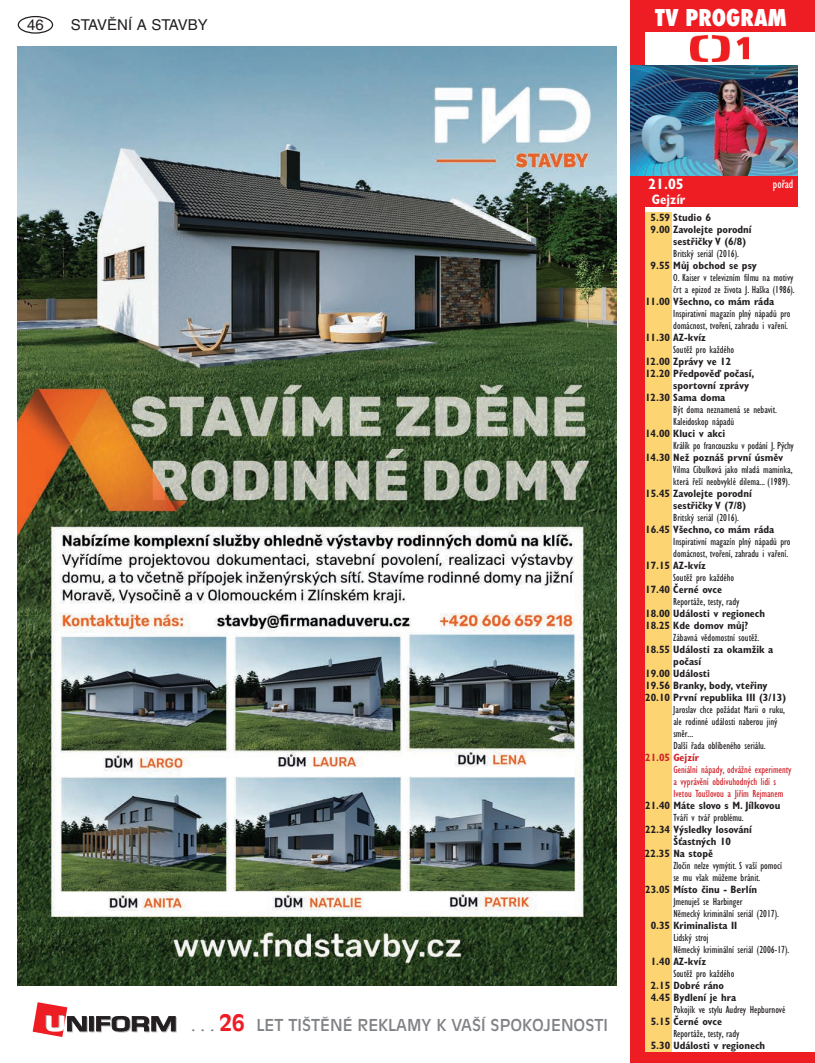
<style>
.page{position:relative;width:815px;height:1063px;background:#fff}
.page>*{position:absolute;margin:0;border:0;box-sizing:border-box;transform-origin:0 0}
.t1{font:800 condensed 22.5px "Futura";color:#fff}
.t2{font:16.25px "Antique Olive CE";color:#808285}
.t3{font:15px "Helvetica CE";color:#231f20}
.t4{font:700 condensed 15px "Gill Sans CE";color:#fff}
.t5{font:700 condensed 13.75px "Gill Sans CE";color:#fff}
.t6{font:condensed 12.5px "Gill Sans CE";color:#fff}
.t7{font:condensed 10.62px/12px "Gill Sans CE";color:#231f20}
.t8{font:700 condensed 10.62px/12px "Gill Sans CE";color:#231f20}
.t9{font:condensed 10.62px/12px "Gill Sans CE";color:#d1232a}
.t10{font:700 condensed 10.62px "Gill Sans CE";color:#d1232a}
.s1{font-weight:700;font-size:22.5px;color:#ee1d23}
</style>
<div class="page">
<div style="left:18px;top:16px;width:35px;height:18px;border:1px solid #231f20;border-radius:50%"></div>
<svg style="left:90px;top:1017px;width:5px;height:15px"></svg>
<svg style="left:89px;top:1016px;width:5px;height:15px"></svg>
<svg style="left:96px;top:1016px;width:81px;height:16px"></svg>
<svg style="left:33px;top:1002px;width:55px;height:35px"></svg>
<div style="left:631px;top:0;width:184px;height:32px;background:#ee1d23"></div>
<div style="left:631px;top:175px;width:166px;height:32px;background:#ee1d23"></div>
<img style="left:690px;top:35px;width:58px;height:27px">
<div style="left:631px;top:0;width:14px;height:1063px;background:#ee1d23"></div>
<div style="left:631px;top:1052px;width:184px;height:11px;background:#ee1d23"></div>
<div style="left:645px;top:213px;width:26px;height:839px;background:#fdd472"></div>
<img style="left:631px;top:66px;width:166px;height:109px">
<img style="left:18px;top:46px;width:599px;height:939px">
<h3 class="t3" style="left:27px;top:16px;width:18px">46</h3>
<h3 class="t3" style="left:71px;top:16px;width:138px">STAVĚNÍ A STAVBY</h3>
<h1 class="t1" style="left:655px;top:2px;width:133px">TV PROGRAM</h1>
<h2 class="t2" style="left:191px;top:1016px;width:418px">. . . <span class="s1">26</span> LET TIŠTĚNÉ REKLAMY K VAŠÍ SPOKOJENOSTI</h2>
<h3 class="t4" style="left:648px;top:175px;width:37px">21.05</h3>
<p class="t5" style="left:652px;top:191px;width:35px">Gejzír</p>
<p class="t6" style="left:773px;top:176px;width:22px">pořad</p>
<p class="t8" style="left:651px;top:211px;width:62px">5.59 Studio 6</p>
<p class="t8" style="left:651px;top:223px;width:103px">9.00 Zavolejte porodní</p>
<p class="t8" style="left:673px;top:235px;width:74px">sestřičky V (6/8)</p>
<p class="t7" style="left:673px;top:247px;width:67px">Britský seriál (2016).</p>
<p class="t8" style="left:651px;top:259px;width:108px">9.55 Můj obchod se psy</p>
<p class="t7" style="left:673px;top:271px;width:123px">O. Kaiser v televizním filmu na motivy črt a epizod ze života J. Haška (1986).</p>
<p class="t8" style="left:645px;top:295px;width:131px">11.00 Všechno, co mám ráda</p>
<p class="t7" style="left:673px;top:307px;width:119px">Inspirativní magazín plný nápadů pro domácnost, tvoření, zahradu i vaření.</p>
<p class="t8" style="left:645px;top:331px;width:62px">11.30 AZ-kvíz</p>
<p class="t7" style="left:673px;top:343px;width:62px">Soutěž pro každého</p>
<p class="t8" style="left:645px;top:355px;width:88px">12.00 Zprávy ve 12</p>
<p class="t8" style="left:645px;top:367px;width:111px">12.20 Předpověď počasí,</p>
<p class="t8" style="left:673px;top:379px;width:77px">sportovní zprávy</p>
<p class="t8" style="left:645px;top:391px;width:82px">12.30 Sama doma</p>
<p class="t7" style="left:673px;top:403px;width:105px">Být doma neznamená se nebavit.<br>Kaleidoskop nápadů</p>
<p class="t8" style="left:645px;top:427px;width:82px">14.00 Kluci v akci</p>
<p class="t7" style="left:673px;top:439px;width:122px">Králík po francouzsku v podání J. Pýchy</p>
<p class="t8" style="left:645px;top:451px;width:140px">14.30 Než poznáš první úsměv</p>
<p class="t7" style="left:673px;top:463px;width:121px">Vilma Cibulková jako mladá maminka, která řeší neobvyklé dilema... (1989).</p>
<p class="t8" style="left:673px;top:487px;width:80px;text-indent:-28px">15.45 Zavolejte porodní sestřičky V (7/8)</p>
<p class="t7" style="left:673px;top:511px;width:67px">Britský seriál (2016).</p>
<p class="t8" style="left:645px;top:523px;width:131px">16.45 Všechno, co mám ráda</p>
<p class="t7" style="left:673px;top:535px;width:119px">Inspirativní magazín plný nápadů pro domácnost, tvoření, zahradu i vaření.</p>
<p class="t8" style="left:645px;top:559px;width:62px">17.15 AZ-kvíz</p>
<p class="t7" style="left:673px;top:571px;width:62px">Soutěž pro každého</p>
<p class="t8" style="left:645px;top:583px;width:78px">17.40 Černé ovce</p>
<p class="t7" style="left:673px;top:595px;width:68px">Reportáže, testy, rady</p>
<p class="t8" style="left:645px;top:607px;width:121px">18.00 Události v regionech<br>18.25 Kde domov můj?</p>
<p class="t7" style="left:673px;top:631px;width:87px">Zábavná vědomostní soutěž.</p>
<p class="t8" style="left:645px;top:643px;width:130px">18.55 Události za okamžik a</p>
<p class="t8" style="left:673px;top:655px;width:29px">počasí</p>
<p class="t8" style="left:645px;top:667px;width:66px">19.00 Události</p>
<p class="t8" style="left:645px;top:679px;width:124px">19.56 Branky, body, vteřiny</p>
<p class="t8" style="left:645px;top:691px;width:143px">20.10 První republika III (3/13)</p>
<p class="t7" style="left:673px;top:703px;width:113px">Jaroslav chce požádat Marii o ruku, ale rodinné události naberou jiný směr...<br>Další řada oblíbeného seriálu.</p>
<p class="t10" style="left:645px;top:751px;width:55px">21.05 Gejzír</p>
<p class="t9" style="left:673px;top:763px;width:120px">Geniální nápady, odvážné experimenty a vyprávění obdivuhodných lidí s<br>Ivetou Toušlovou a Jiřím Rejmanem</p>
<p class="t8" style="left:645px;top:799px;width:137px">21.40 Máte slovo s M. Jílkovou</p>
<p class="t7" style="left:673px;top:811px;width:72px">Tváří v tvář problému.</p>
<p class="t8" style="left:645px;top:823px;width:108px">22.34 Výsledky losování</p>
<p class="t8" style="left:673px;top:835px;width:59px">Šťastných 10</p>
<p class="t8" style="left:645px;top:847px;width:70px">22.35 Na stopě</p>
<p class="t7" style="left:673px;top:859px;width:110px">Zločin nelze vymýtit. S vaší pomocí se mu však můžeme bránit.</p>
<p class="t8" style="left:645px;top:883px;width:113px">23.05 Místo činu - Berlín</p>
<p class="t7" style="left:673px;top:895px;width:107px">Jmenuješ se Harbinger<br>Německý kriminální seriál (2017).</p>
<p class="t8" style="left:651px;top:919px;width:88px">0.35 Kriminalista II</p>
<p class="t7" style="left:673px;top:931px;width:118px">Lidský stroj<br>Německý kriminální seriál (2006-17).</p>
<p class="t8" style="left:651px;top:955px;width:57px">1.40 AZ-kvíz</p>
<p class="t7" style="left:673px;top:967px;width:62px">Soutěž pro každého</p>
<p class="t8" style="left:651px;top:979px;width:87px">2.15 Dobré ráno<br>4.45 Bydlení je hra</p>
<p class="t7" style="left:673px;top:1003px;width:113px">Pokojík ve stylu Audrey Hepburnové</p>
<p class="t8" style="left:651px;top:1015px;width:73px">5.15 Černé ovce</p>
<p class="t7" style="left:673px;top:1027px;width:68px">Reportáže, testy, rady</p>
<p class="t8" style="left:651px;top:1039px;width:116px">5.30 Události v regionech</p>
</div>
